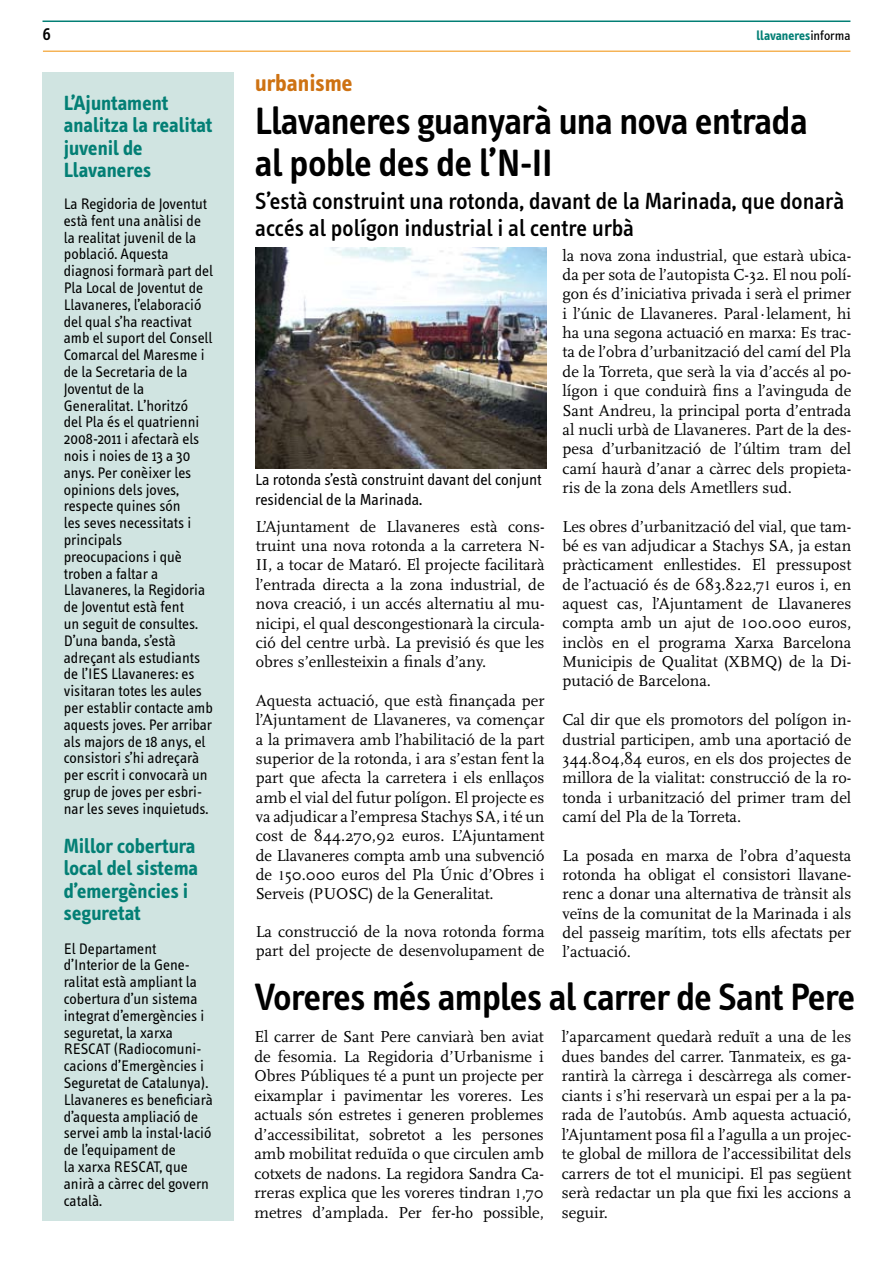
<style>
.page{position:relative;width:893px;height:1263px;background:#fff}
.page>*{position:absolute;margin:0;border:0;box-sizing:border-box;transform-origin:0 0}
.t1{font:600 39px/42px "Info Text";letter-spacing:-.015em;color:#000}
.t2{font:500 24px/27px "Info Text";color:#000}
.t3{font:700 24px "Info Text";color:#ce7212}
.t4{font:700 21px/22.5px "Info Text";color:#037f75}
.t5{font:500 18px "Info Text";color:#000}
.t6{font:16.5px/19.4px "Scala";color:#000;text-align:justify}
.t7{font:16.5px/19.5px "Info Text";color:#000}
.t8{font:15.75px/16.8px "Info Text";color:#000}
.t9{font:700 13.5px "Info Text";color:#037f75}
.s1{font-weight:400;color:#000}
.s2{font-family:"Times";font-size:13.5px}
</style>
<div class="page">
<hr style="left:43px;top:21px;width:807px;height:1px;background:#037f75">
<hr style="left:43px;top:51px;width:807px;height:1px;background:#f18e03">
<div style="left:43px;top:72px;width:191px;height:1148px;background:#d0e4e1"></div>
<img style="left:256px;top:247px;width:290px;height:222px">
<p class="t5" style="left:43px;top:24px;width:10px">6</p>
<p class="t4" style="left:64px;top:92px;width:150px">L’Ajuntament analitza la realitat juvenil de<br>Llavaneres</p>
<p class="t8" style="left:64px;top:195px;width:151px">La Regidoria de Joventut està fent una anàlisi de la realitat juvenil de la població. Aquesta diagnosi formarà part del<br>Pla Local de Joventut de<br>Llavaneres, l’elaboració del qual s’ha reactivat amb el suport del Consell<br>Comarcal del Maresme i de la Secretaria de la<br>Joventut de la<br>Generalitat. L’horitzó<br>del Pla és el quatrienni<br>2008-2011 i afectarà els nois i noies de 13 a 30 anys. Per conèixer les opinions dels joves, respecte quines són<br>les seves necessitats i principals<br>preocupacions i què troben a faltar a<br>Llavaneres, la Regidoria de Joventut està fent<br>un seguit de consultes.<br>D’una banda, s’està adreçant als estudiants de l’IES Llavaneres: es visitaran totes les aules per establir contacte amb aquests joves. Per arribar als majors de 18 anys, el consistori s’hi adreçarà per escrit i convocarà un grup de joves per esbri&shy;nar les seves inquietuds.</p>
<p class="t4" style="left:64px;top:835px;width:136px">Millor cobertura local del sistema d’emergències i seguretat</p>
<p class="t8" style="left:64px;top:940px;width:151px">El Departament d’Interior de la Gene&shy;ralitat està ampliant la cobertura d’un sistema integrat d’emergències i seguretat, la xarxa<br>RESCAT (Radiocomuni&shy;cacions d’Emergències i<br>Seguretat de Catalunya).<br>Llavaneres es beneficiarà d’aquesta ampliació de servei amb la instal·lació de l’equipament de<br>la xarxa RESCAT, que anirà a càrrec del govern català.</p>
<h2 class="t3" style="left:255px;top:69px;width:99px">urbanisme</h2>
<p class="t9" style="left:756px;top:28px;width:95px">llavaneres<span class="s1">informa</span></p>
<h1 class="t1" style="left:255px;top:100px;width:555px">Llavaneres guanyarà una nova entrada al poble des de l’N-II</h1>
<h2 class="t2" style="left:255px;top:188px;width:591px">S’està construint una rotonda, davant de la Marinada, que donarà accés al polígon industrial i al centre urbà</h2>
<p class="t7" style="left:255px;top:470px;width:288px">La rotonda s’està construint davant del conjunt residencial de la Marinada.</p>
<p class="t6" style="left:256px;top:517px;width:290px">L’Ajuntament de Llavaneres està cons&shy;truint una nova rotonda a la carretera N-II, a tocar de Mataró. El projecte facilitarà l’entrada directa a la zona industrial, de nova creació, i un accés alternatiu al mu&shy;nicipi, el qual descongestionarà la circula&shy;ció del centre urbà. La previsió és que les obres s’enllesteixin a finals d’any.</p>
<p class="t6" style="left:256px;top:691px;width:290px">Aquesta actuació, que està finançada per l’Ajuntament de Llavaneres, va començar a la primavera amb l’habilitació de la part superior de la rotonda, i ara s’estan fent la part que afecta la carretera i els enllaços amb el vial del futur polígon. El projecte es va adjudicar a l’empresa Stachys SA, i té un cost de 844.270,92 euros. L’Ajuntament de Llavaneres compta amb una subvenció de <span class="s2">1</span>50.000 euros del Pla Únic d’Obres i Serveis (PUOSC) de la Generalitat.</p>
<p class="t6" style="left:256px;top:922px;width:290px">La construcció de la nova rotonda forma part del projecte de desenvolupament de</p>
<p class="t6" style="left:563px;top:246px;width:290px">la nova zona industrial, que estarà ubica&shy;da per sota de l’autopista C-32. El nou polí&shy;gon és d’iniciativa privada i serà el primer i l’únic de Llavaneres. Paral·lelament, hi ha una segona actuació en marxa: Es trac&shy;ta de l’obra d’urbanització del camí del Pla de la Torreta, que serà la via d’accés al po&shy;lígon i que conduirà fins a l’avinguda de Sant Andreu, la principal porta d’entrada al nucli urbà de Llavaneres. Part de la des&shy;pesa d’urbanització de l’últim tram del camí haurà d’anar a càrrec dels propieta&shy;ris de la zona dels Ametllers sud.</p>
<p class="t6" style="left:563px;top:517px;width:290px">Les obres d’urbanització del vial, que tam&shy;bé es van adjudicar a Stachys SA, ja estan pràcticament enllestides. El pressupost de l’actuació és de 683.822,7<span class="s2">1</span> euros i, en aquest cas, l’Ajuntament de Llavaneres compta amb un ajut de <span class="s2">1</span>00.000 euros, inclòs en el programa Xarxa Barcelona Municipis de Qualitat (XBMQ) de la Di&shy;putació de Barcelona.</p>
<p class="t6" style="left:563px;top:710px;width:290px">Cal dir que els promotors del polígon in&shy;dustrial participen, amb una aportació de 344.804,84 euros, en els dos projectes de millora de la vialitat: construcció de la ro&shy;tonda i urbanització del primer tram del camí del Pla de la Torreta.</p>
<p class="t6" style="left:563px;top:846px;width:290px">La posada en marxa de l’obra d’aquesta rotonda ha obligat el consistori llavane&shy;renc a donar una alternativa de trànsit als veïns de la comunitat de la Marinada i als del passeig marítim, tots ells afectats per l’actuació.</p>
<h1 class="t1" style="left:254px;top:977px;width:602px">Voreres més amples al carrer de Sant Pere</h1>
<p class="t6" style="left:254px;top:1027px;width:291px">El carrer de Sant Pere canviarà ben aviat de fesomia. La Regidoria d’Urbanisme i Obres Públiques té a punt un projecte per eixamplar i pavimentar les voreres. Les actuals són estretes i generen problemes d’accessibilitat, sobretot a les persones amb mobilitat reduïda o que circulen amb cotxets de nadons. La regidora Sandra Ca&shy;rreras explica que les voreres tindran <span class="s2">1</span>,70 metres d’amplada. Per fer-ho possible,</p>
<p class="t6" style="left:562px;top:1027px;width:291px">l’aparcament quedarà reduït a una de les dues bandes del carrer. Tanmateix, es ga&shy;rantirà la càrrega i descàrrega als comer&shy;ciants i s’hi reservarà un espai per a la pa&shy;rada de l’autobús. Amb aquesta actuació, l’Ajuntament posa fil a l’agulla a un projec&shy;te global de millora de l’accessibilitat dels carrers de tot el municipi. El pas següent serà redactar un pla que fixi les accions a seguir.</p>
</div>
